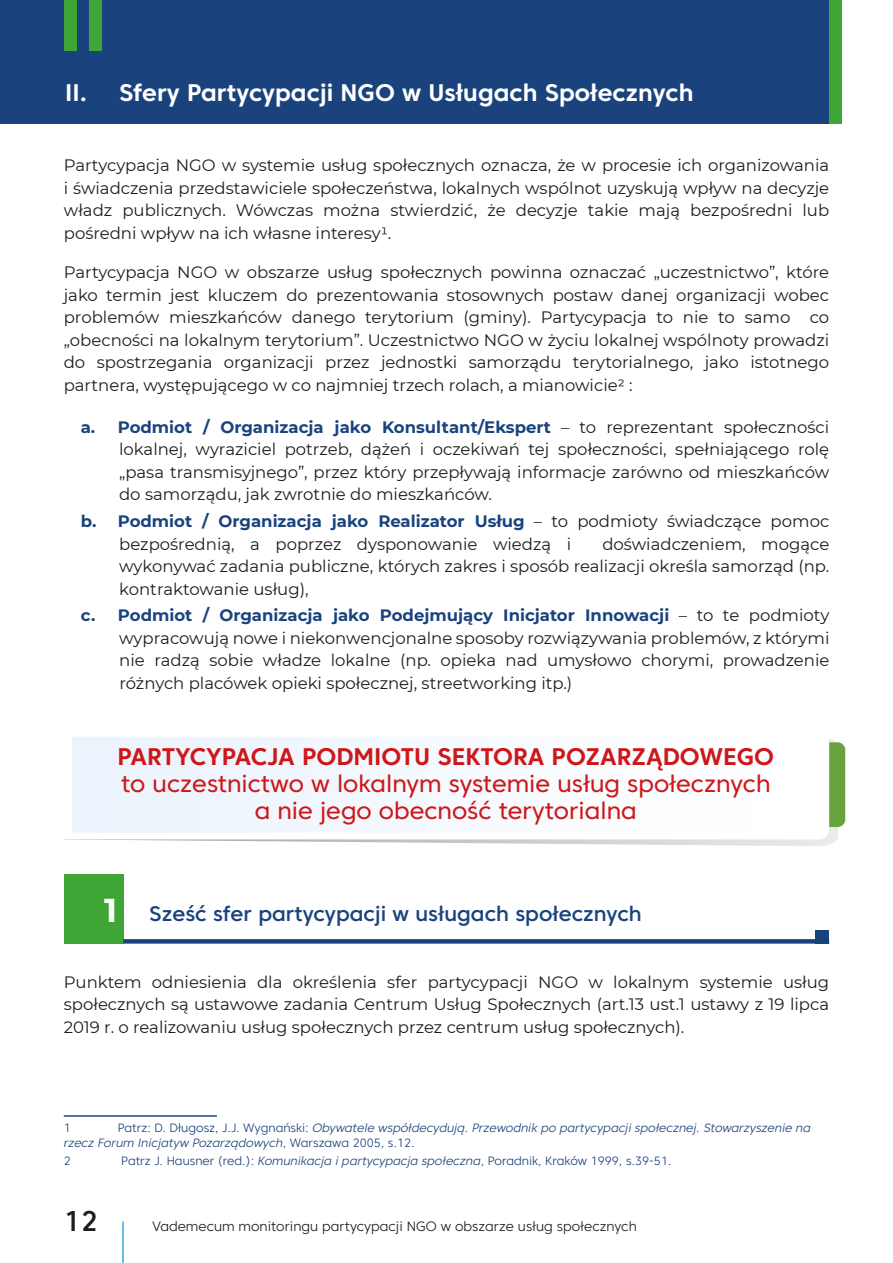
<style>
.page{position:relative;width:893px;height:1263px;background:#fff}
.page>*{position:absolute;margin:0;border:0;box-sizing:border-box;transform-origin:0 0}
.t1{font:500 28.5px "Core Sans C 55";color:#1d1d1b}
.t2{font:24px/27px "Core Sans C 45";color:#cd171a;text-align:center}
.t3{font:700 24px "Core Sans C 65";color:#fff}
.t4{font:700 24px "Core Sans C 65";color:#cd171a}
.t5{font:500 21px "Core Sans C 55";color:#1a437e}
.t6{font:16.5px/22.5px "Montserrat";color:#1d1d1b;text-align:justify}
.t7{font:300 13.5px "Core Sans C 35";color:#1d1d1b}
.t8{font:12px/14.4px "Core Sans C 35 Light It";color:#1a437e}
.t9{font:300 12px "Core Sans C 35";color:#1a437e}
.s1{font-weight:700;color:#1a437e}
.s2{font-family:"Montserrat";font-weight:700;font-size:33px;color:#fff}
.s3{font-family:"Core Sans C 35";font-weight:300}
.s4{font-family:"Core Sans C 35 Light It";font-weight:400}
</style>
<div class="page">
<hr style="left:122px;top:1221px;width:2px;height:42px;background:#36a9e1">
<div style="left:0;top:0;width:829px;height:123px;background:#1a437e"></div>
<div style="left:829px;top:0;width:13px;height:123px;background:#3fa535"></div>
<div style="left:89px;top:0;width:13px;height:50px;background:#3fa535"></div>
<div style="left:64px;top:0;width:13px;height:50px;background:#3fa535"></div>
<hr style="left:64px;top:1115px;width:153px;height:2px;background:#1a437e">
<div style="left:800px;top:742px;width:45px;height:85px;background:#69a340;border-radius:8px"></div>
<svg style="left:72px;top:736px;width:757px;height:103px"></svg>
<svg style="left:72px;top:737px;width:750px;height:96px"></svg>
<div style="left:64px;top:874px;width:59px;height:70px;background:#3fa535"></div>
<div style="left:123px;top:939px;width:706px;height:5px;background:#1a437e"></div>
<div style="left:816px;top:930px;width:13px;height:13px;background:#1a437e"></div>
<h2 class="t3" style="left:65px;top:78px;width:630px">II. Sfery Partycypacji NGO w Usługach Społecznych</h2>
<p class="t6" style="left:64px;top:153px;width:767px">Partycypacja NGO w systemie usług społecznych oznacza, że w procesie ich organizowania i świadczenia przedstawiciele społeczeństwa, lokalnych wspólnot uzyskują wpływ na decyzje władz publicznych. Wówczas można stwierdzić, że decyzje takie mają bezpośredni lub pośredni wpływ na ich własne interesy1.</p>
<p class="t6" style="left:64px;top:260px;width:767px">Partycypacja NGO w obszarze usług społecznych powinna oznaczać „uczestnictwo”, które jako termin jest kluczem do prezentowania stosownych postaw danej organizacji wobec problemów mieszkańców danego terytorium (gminy). Partycypacja to nie to samo co „obecności na lokalnym terytorium”. Uczestnictwo NGO w życiu lokalnej wspólnoty prowadzi do spostrzegania organizacji przez jednostki samorządu terytorialnego, jako istotnego partnera, występującego w co najmniej trzech rolach, a mianowicie2 :</p>
<p class="t6" style="left:119px;top:415px;width:712px;text-indent:-38px"><span class="s1">a. Podmiot / Organizacja jako Konsultant/Ekspert</span> – to reprezentant społeczności lokalnej, wyraziciel potrzeb, dążeń i oczekiwań tej społeczności, spełniającego rolę „pasa transmisyjnego”, przez który przepływają informacje zarówno od mieszkańców do samorządu, jak zwrotnie do mieszkańców.</p>
<p class="t6" style="left:119px;top:509px;width:712px;text-indent:-38px"><span class="s1">b. Podmiot / Organizacja jako Realizator Usług</span> – to podmioty świadczące pomoc bezpośrednią, a poprzez dysponowanie wiedzą i</p>
<p class="t6" style="left:119px;top:532px;width:712px;text-indent:483px">doświadczeniem, mogące wykonywać zadania publiczne, których zakres i sposób realizacji określa samorząd (np. kontraktowanie usług),</p>
<p class="t6" style="left:119px;top:604px;width:712px;text-indent:-38px"><span class="s1">c. Podmiot / Organizacja jako Podejmujący Inicjator Innowacji</span> – to te podmioty wypracowują nowe i niekonwencjonalne sposoby rozwiązywania problemów, z którymi nie radzą sobie władze lokalne (np. opieka nad umysłowo chorymi, prowadzenie różnych placówek opieki społecznej, streetworking itp.)</p>
<h2 class="t4" style="left:117px;top:741px;width:658px">PARTYCYPACJA PODMIOTU SEKTORA POZARZĄDOWEGO</h2>
<h2 class="t2" style="left:121px;top:770px;width:651px">to uczestnictwo w lokalnym systemie usług społecznych a nie jego obecność terytorialna</h2>
<p class="t5" style="left:100px;top:901px;width:543px">1.<span class="s2">1</span> Sześć sfer partycypacji w usługach społecznych</p>
<p class="t6" style="left:64px;top:970px;width:767px">Punktem odniesienia dla określenia sfer partycypacji NGO w lokalnym systemie usług społecznych są ustawowe zadania Centrum Usług Społecznych (art.13 ust.1 ustawy z 19 lipca 2019 r. o realizowaniu usług społecznych przez centrum usług społecznych).</p>
<p class="t8" style="left:64px;top:1121px;width:748px;text-indent:54px"><span class="s3">Patrz: D. Długosz, J.J. Wygnański:</span> Obywatele współdecydują. Przewodnik po partycypacji społecznej. Stowarzyszenie na rzecz Forum Inicjatyw Pozarządowych<span class="s3">, Warszawa 2005, s.12.</span></p>
<p class="t9" style="left:64px;top:1153px;width:9px">2</p>
<p class="t9" style="left:121px;top:1153px;width:552px">Patrz J. Hausner (red.): <span class="s4">Komunikacja i partycypacja społeczna</span>, Poradnik, Kraków 1999, s.39-51.</p>
<p class="t9" style="left:64px;top:1120px;width:9px">1</p>
<h1 class="t1" style="left:64px;top:1203px;width:36px">12</h1>
<p class="t7" style="left:152px;top:1218px;width:486px">Vademecum monitoringu partycypacji NGO w obszarze usług społecznych</p>
</div>
